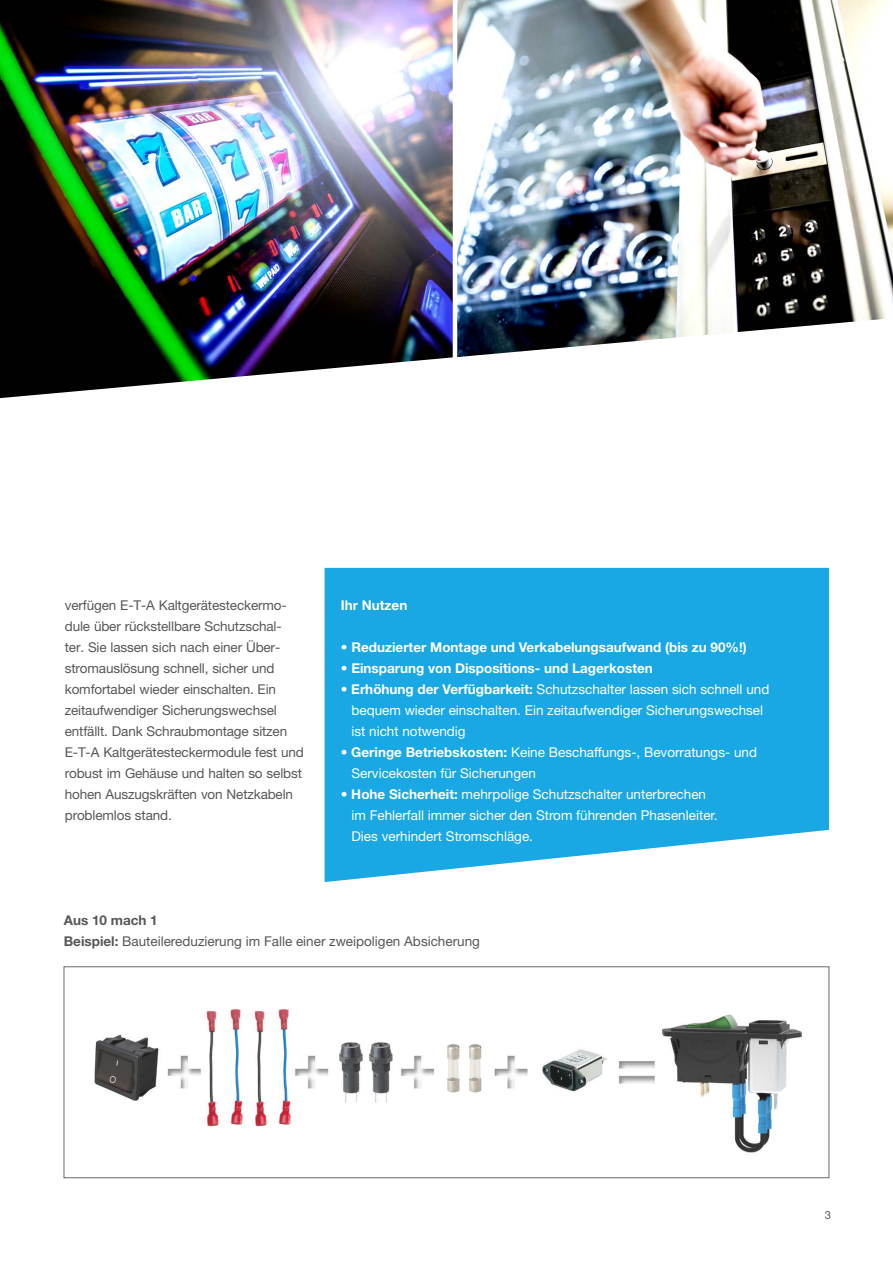
<style>
.page{position:relative;width:893px;height:1263px;background:#fff}
.page>*{position:absolute;margin:0;border:0;box-sizing:border-box;transform-origin:0 0}
.t1{font:13.5px/21px "Helvetica Neue LT";letter-spacing:-.01em;color:#575756}
.t2{font:13.5px/21px "Helvetica Neue LT";color:#fff}
.t3{font:700 13.5px "Helvetica Neue LT";color:#fff}
.t4{font:11.25px "Helvetica Neue LT";color:#575756}
.s1{font-weight:700}
</style>
<div class="page">
<img style="left:94px;top:1009px;width:708px;height:144px">
<div style="left:64px;top:966px;width:765px;height:212px;border:1px solid #575756"></div>
<svg style="left:325px;top:568px;width:504px;height:314px;background:#2cafe7"></svg>
<img style="left:0;top:0;width:453px;height:398px">
<img style="left:457px;top:0;width:436px;height:357px">
<p class="t1" style="left:65px;top:595px;width:240px">verfügen E-T-A Kaltgerätesteckermo&shy;dule über rückstellbare Schutzschal&shy;ter. Sie lassen sich nach einer Über&shy;stromauslösung schnell, sicher und komfortabel wieder einschalten. Ein zeitaufwendiger Sicherungswechsel entfällt. Dank Schraubmontage sitzen E-T-A Kaltgerätesteckermodule fest und robust im Gehäuse und halten so selbst hohen Auszugskräften von Netzkabeln problemlos stand.</p>
<p class="t3" style="left:341px;top:597px;width:68px">Ihr Nutzen</p>
<p class="t3" style="left:341px;top:639px;width:408px">• Reduzierter Montage und Verkabelungsaufwand (bis zu 90%!)</p>
<p class="t3" style="left:341px;top:660px;width:314px">• Einsparung von Dispositions- und Lagerkosten</p>
<p class="t2" style="left:351px;top:678px;width:419px;text-indent:-11px">• <span class="s1">Erhöhung der Verfügbarkeit:</span> Schutzschalter lassen sich schnell und bequem wieder einschalten. Ein zeitaufwendiger Sicherungswechsel ist nicht notwendig</p>
<p class="t2" style="left:351px;top:741px;width:407px;text-indent:-11px">• <span class="s1">Geringe Betriebskosten:</span> Keine Beschaffungs-, Bevorratungs- und<br>Servicekosten für Sicherungen</p>
<p class="t2" style="left:351px;top:783px;width:368px;text-indent:-11px">• <span class="s1">Hohe Sicherheit:</span> mehrpolige Schutzschalter unterbrechen im Fehlerfall immer sicher den Strom führenden Phasenleiter.<br>Dies verhindert Stromschläge.</p>
<p class="t1" style="left:64px;top:909px;width:418px"><span class="s1">Aus 10 mach 1<br>Beispiel:</span> Bauteilereduzierung im Falle einer zweipoligen Absicherung</p>
<p class="t4" style="left:825px;top:1208px;width:8px">3</p>
</div>
